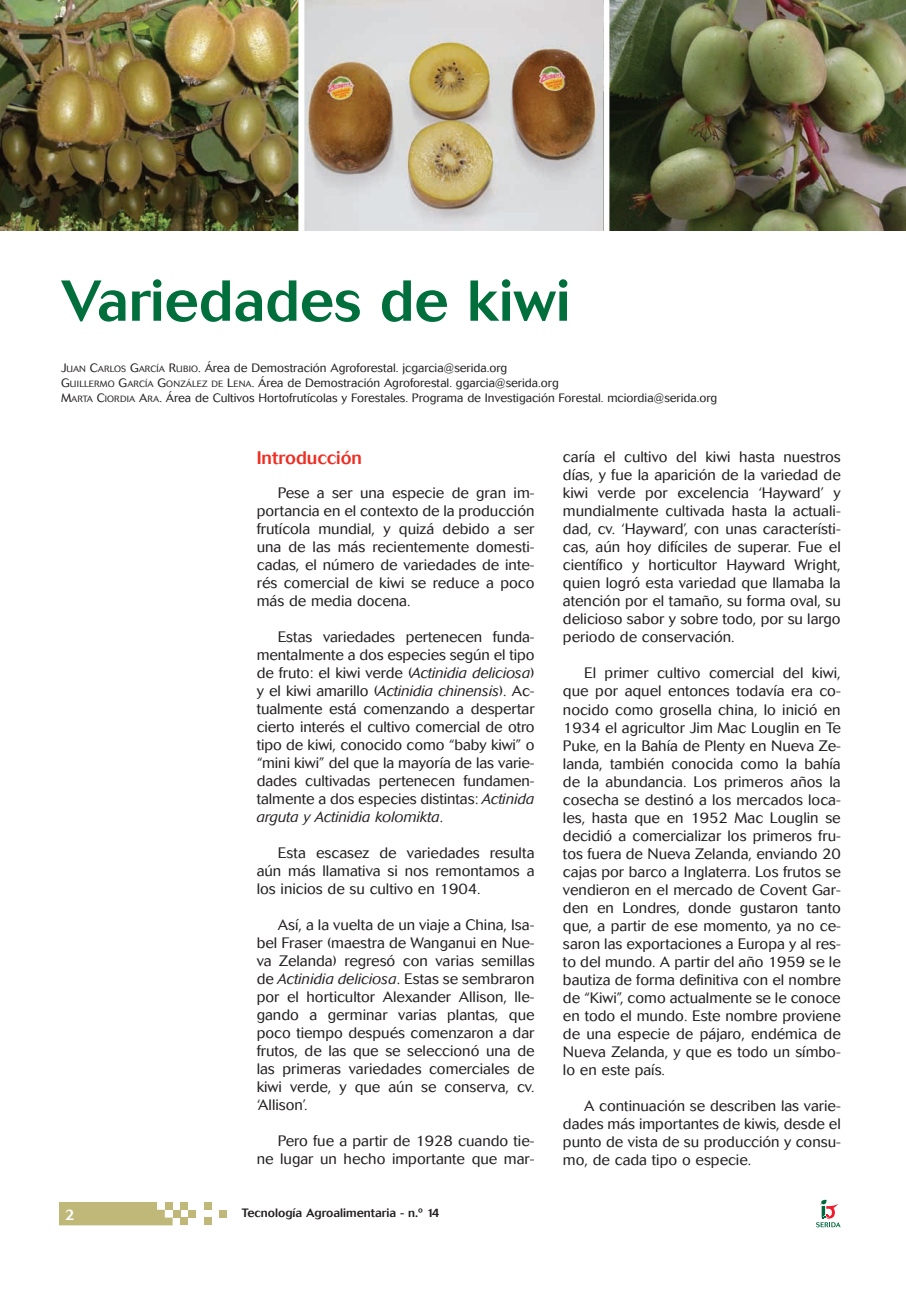
<style>
.page{position:relative;width:906px;height:1289px;background:#fff}
.page>*{position:absolute;margin:0;border:0;box-sizing:border-box;transform-origin:0 0}
.t1{font:500 57px "Cosmos";color:#006f3c}
.t2{font:500 18px "Cosmos";color:#ee2e22}
.t3{font:300 15px/18px "Cosmos";color:#231f20;text-align:justify}
.t4{font:500 15px "Cosmos";color:#fff}
.t5{font:300 12px/15px "Cosmos";color:#231f20}
.t6{font:500 12px "Cosmos";color:#231f20}
.s1{font-size:9px}
.s2{font-style:italic}
</style>
<div class="page">
<img style="left:304px;top:0;width:299px;height:231px">
<div style="left:219px;top:1209px;width:8px;height:8px;background:#bfb878"></div>
<div style="left:188px;top:1209px;width:8px;height:8px;background:#bfb878"></div>
<div style="left:180px;top:1201px;width:8px;height:8px;background:#bfb878"></div>
<div style="left:180px;top:1217px;width:8px;height:8px;background:#bfb878"></div>
<div style="left:173px;top:1209px;width:7px;height:8px;background:#bfb878"></div>
<div style="left:204px;top:1201px;width:8px;height:8px;background:#bfb878"></div>
<div style="left:204px;top:1217px;width:8px;height:8px;background:#bfb878"></div>
<div style="left:60px;top:1202px;width:113px;height:23px;background:#bfb878"></div>
<svg style="left:816px;top:1199px;width:24px;height:28px"></svg>
<img style="left:0;top:0;width:298px;height:231px">
<img style="left:609px;top:0;width:297px;height:231px">
<h1 class="t1" style="left:61px;top:280px;width:511px">Variedades de kiwi</h1>
<p class="t5" style="left:61px;top:361px;width:658px">J<span class="s1">UAN</span> C<span class="s1">ARLOS</span> G<span class="s1">ARCÍA</span> R<span class="s1">UBIO</span>. Área de Demostración Agroforestal. jcgarcia@serida.org<br>G<span class="s1">UILLERMO</span> G<span class="s1">ARCÍA</span> G<span class="s1">ONZÁLEZ DE</span> L<span class="s1">ENA</span>. Área de Demostración Agroforestal. ggarcia@serida.org<br>M<span class="s1">ARTA</span> C<span class="s1">IORDIA</span> A<span class="s1">RA</span>. Área de Cultivos Hortofrutícolas y Forestales. Programa de Investigación Forestal. mciordia@serida.org</p>
<p class="t2" style="left:257px;top:452px;width:107px">Introducción</p>
<p class="t3" style="left:257px;top:484px;width:279px;text-indent:21px">Pese a ser una especie de gran im&shy;portancia en el contexto de la producción frutícola mundial, y quizá debido a ser una de las más recientemente domesti&shy;cadas, el número de variedades de inte&shy;rés comercial de kiwi se reduce a poco más de media docena.</p>
<p class="t3" style="left:257px;top:628px;width:279px;text-indent:21px">Estas variedades pertenecen funda&shy;mentalmente a dos especies según el tipo de fruto: el kiwi verde (<span class="s2">Actinidia deliciosa</span>) y el kiwi amarillo (<span class="s2">Actinidia chinensis</span>). Ac&shy;tualmente está comenzando a despertar cierto interés el cultivo comercial de otro tipo de kiwi, conocido como “baby kiwi” o “mini kiwi” del que la mayoría de las varie&shy;dades cultivadas pertenecen fundamen&shy;talmente a dos especies distintas: <span class="s2">Actinida arguta y Actinidia kolomikta</span>.</p>
<p class="t3" style="left:257px;top:844px;width:279px;text-indent:21px">Esta escasez de variedades resulta aún más llamativa si nos remontamos a los inicios de su cultivo en 1904.</p>
<p class="t3" style="left:257px;top:916px;width:279px;text-indent:21px">Así, a la vuelta de un viaje a China, Isa&shy;bel Fraser (maestra de Wanganui en Nue&shy;va Zelanda) regresó con varias semillas de <span class="s2">Actinidia deliciosa</span>. Estas se sembraron por el horticultor Alexander Allison, lle&shy;gando a germinar varias plantas, que poco tiempo después comenzaron a dar frutos, de las que se seleccionó una de las primeras variedades comerciales de kiwi verde, y que aún se conserva, cv. ‘Allison’.</p>
<p class="t3" style="left:257px;top:1132px;width:279px;text-align:right">Pero fue a partir de 1928 cuando tie-<br>ne lugar un hecho importante que mar-</p>
<p class="t4" style="left:65px;top:1208px;width:11px">2</p>
<p class="t6" style="left:242px;top:1208px;width:199px">Tecnología Agroalimentaria - n.º 14</p>
<p class="t3" style="left:563px;top:449px;width:279px">caría el cultivo del kiwi hasta nuestros días, y fue la aparición de la variedad de kiwi verde por excelencia ‘Hayward’ y mundialmente cultivada hasta la actuali&shy;dad, cv. ‘Hayward’, con unas característi&shy;cas, aún hoy difíciles de superar. Fue el científico y horticultor Hayward Wright, quien logró esta variedad que llamaba la atención por el tamaño, su forma oval, su delicioso sabor y sobre todo, por su largo periodo de conservación.</p>
<p class="t3" style="left:563px;top:665px;width:279px;text-indent:21px">El primer cultivo comercial del kiwi, que por aquel entonces todavía era co&shy;nocido como grosella china, lo inició en 1934 el agricultor Jim Mac Louglin en Te Puke, en la Bahía de Plenty en Nueva Ze&shy;landa, también conocida como la bahía de la abundancia. Los primeros años la cosecha se destinó a los mercados loca&shy;les, hasta que en 1952 Mac Louglin se decidió a comercializar los primeros fru&shy;tos fuera de Nueva Zelanda, enviando 20 cajas por barco a Inglaterra. Los frutos se vendieron en el mercado de Covent Gar&shy;den en Londres, donde gustaron tanto que, a partir de ese momento, ya no ce&shy;saron las exportaciones a Europa y al res&shy;to del mundo. A partir del año 1959 se le bautiza de forma definitiva con el nombre de “Kiwi”, como actualmente se le conoce en todo el mundo. Este nombre proviene de una especie de pájaro, endémica de Nueva Zelanda, y que es todo un símbo&shy;lo en este país.</p>
<p class="t3" style="left:563px;top:1097px;width:279px;text-indent:21px">A continuación se describen las varie&shy;dades más importantes de kiwis, desde el punto de vista de su producción y consu&shy;mo, de cada tipo o especie.</p>
</div>
